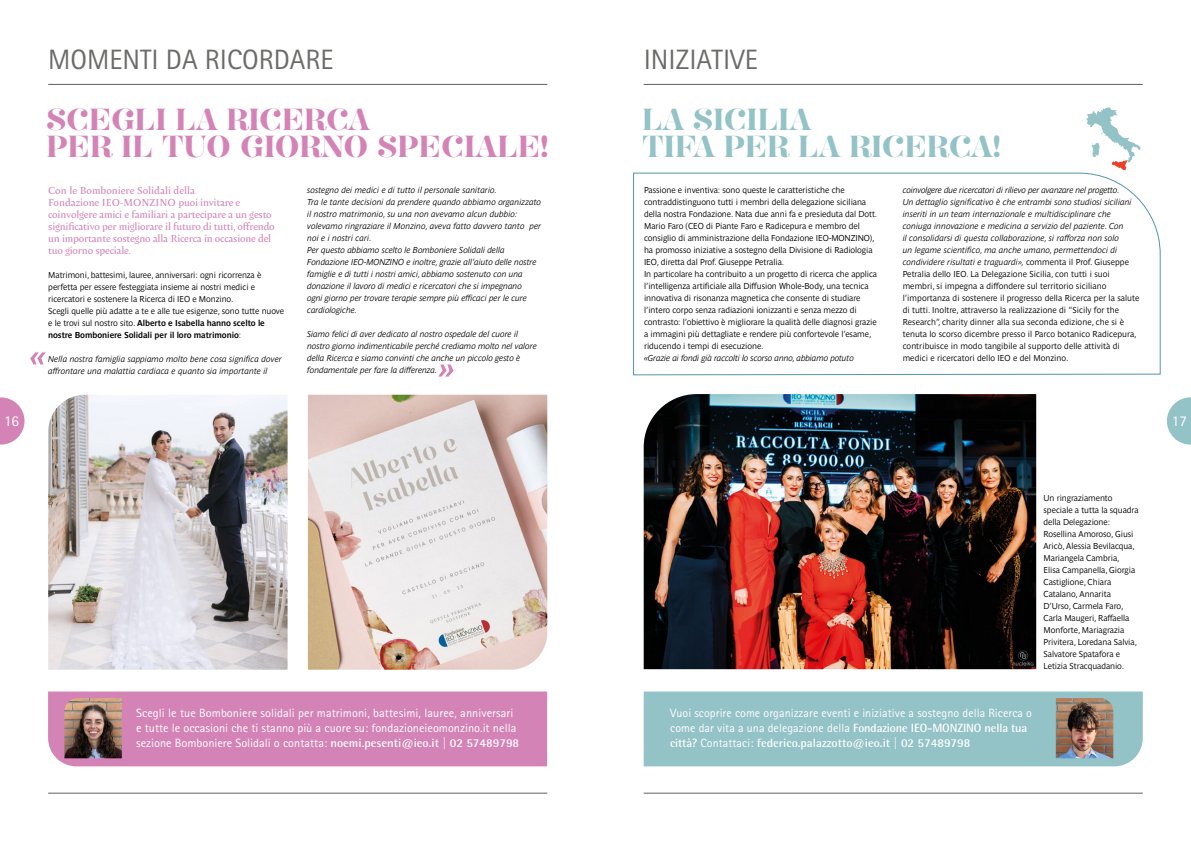
<style>
.page{position:relative;width:1191px;height:842px;background:#fff}
.page>*{position:absolute;margin:0;border:0;box-sizing:border-box;transform-origin:0 0}
.t1{font:28px "Rotis Sans Serif Std";color:#6b6b6a}
.t2{font:600 26px/27px "Hera Big";letter-spacing:.005em;color:#d383b6}
.t3{font:600 26px/27px "Hera Big";color:#93c2c7}
.t4{font:15px "Rotis Sans Serif Std";color:#fff}
.t5{font:12px/15px "Rotis Sans Serif Std";letter-spacing:.005em;color:#fff}
.t6{font:700 12px "Rotis Semi Sans Std";color:#fff}
.t7{font:10px/12px "Amster";letter-spacing:-.02em;color:#d383b6}
.t8{font:8.5px/12px "Parisine Std Gris";letter-spacing:-.01em;color:#000}
.t9{font:italic 8.5px/12px "Parisine Std Gris";letter-spacing:-.01em;color:#000}
.s1{font-weight:700}
.s2{font-style:italic}
.s3{font-family:"Rotis Semi Sans Std";font-weight:700}
.s4{font-family:"Rotis Sans Serif Std";font-weight:400}
</style>
<div class="page">
<hr style="left:643px;top:84px;width:499px;height:1px;background:#5f5e5e">
<hr style="left:643px;top:793px;width:499px;height:1px;background:#5f5e5e">
<hr style="left:48px;top:84px;width:499px;height:1px;background:#5f5e5e">
<hr style="left:48px;top:793px;width:499px;height:1px;background:#5f5e5e">
<svg style="left:633px;top:173px;width:527px;height:202px"></svg>
<svg style="left:1167px;top:397px;width:24px;height:48px"></svg>
<svg style="left:0;top:397px;width:25px;height:48px"></svg>
<div style="left:48px;top:691px;width:499px;height:75px;background:#d383b6"></div>
<div style="left:643px;top:691px;width:499px;height:75px;background:#93c2c7"></div>
<img style="left:48px;top:395px;width:239px;height:275px">
<img style="left:643px;top:394px;width:393px;height:275px">
<img style="left:308px;top:395px;width:239px;height:275px">
<img style="left:64px;top:698px;width:58px;height:60px">
<img style="left:1055px;top:698px;width:58px;height:60px">
<svg style="left:30px;top:352px;width:16px;height:12px"></svg>
<svg style="left:438px;top:364px;width:15px;height:13px"></svg>
<svg style="left:1086px;top:107px;width:54px;height:63px"></svg>
<h1 class="t1" style="left:48px;top:43px;width:287px">MOMENTI DA RICORDARE</h1>
<h1 class="t1" style="left:643px;top:43px;width:116px">INIZIATIVE</h1>
<h2 class="t2" style="left:46px;top:106px;width:504px">SCEGLI LA RICERCA<br>PER IL TUO GIORNO SPECIALE!</h2>
<h2 class="t3" style="left:642px;top:106px;width:360px">LA SICILIA<br>TIFA PER LA RICERCA!</h2>
<p class="t7" style="left:48px;top:184px;width:228px">Con le Bomboniere Solidali della<br>Fondazione IEO-MONZINO puoi invitare e coinvolgere amici e familiari a partecipare a un gesto significativo per migliorare il futuro di tutti, offrendo un importante sostegno alla Ricerca in occasione del tuo giorno speciale.</p>
<p class="t8" style="left:48px;top:269px;width:237px">Matrimoni, battesimi, lauree, anniversari: ogni ricorrenza è perfetta per essere festeggiata insieme ai nostri medici e ricercatori e sostenere la Ricerca di IEO e Monzino.<br>Scegli quelle più adatte a te e alle tue esigenze, sono tutte nuove e le trovi sul nostro sito. <span class="s1">Alberto e Isabella hanno scelto le nostre Bomboniere Solidali per il loro matrimonio</span>:</p>
<p class="t9" style="left:48px;top:353px;width:235px">Nella nostra famiglia sappiamo molto bene cosa significa dover affrontare una malattia cardiaca e quanto sia importante il</p>
<p class="t9" style="left:307px;top:184px;width:236px">sostegno dei medici e di tutto il personale sanitario.<br>Tra le tante decisioni da prendere quando abbiamo organizzato il nostro matrimonio, su una non avevamo alcun dubbio: volevamo ringraziare il Monzino, aveva fatto davvero tanto per noi e i nostri cari.<br>Per questo abbiamo scelto le Bomboniere Solidali della Fondazione IEO-MONZINO e inoltre, grazie all’aiuto delle nostre famiglie e di tutti i nostri amici, abbiamo sostenuto con una donazione il lavoro di medici e ricercatori che si impegnano<br>ogni giorno per trovare terapie sempre più efficaci per le cure cardiologiche.</p>
<p class="t9" style="left:307px;top:328px;width:231px">Siamo felici di aver dedicato al nostro ospedale del cuore il nostro giorno indimenticabile perché crediamo molto nel valore della Ricerca e siamo convinti che anche un piccolo gesto è fondamentale per fare la differenza.</p>
<p class="t8" style="left:644px;top:184px;width:235px">Passione e inventiva: sono queste le caratteristiche che contraddistinguono tutti i membri della delegazione siciliana della nostra Fondazione. Nata due anni fa e presieduta dal Dott.<br>Mario Faro (CEO di Piante Faro e Radicepura e membro del consiglio di amministrazione della Fondazione IEO-MONZINO), ha promosso iniziative a sostegno della Divisione di Radiologia IEO, diretta dal Prof. Giuseppe Petralia.<br>In particolare ha contribuito a un progetto di ricerca che applica l’intelligenza artificiale alla Diffusion Whole-Body, una tecnica innovativa di risonanza magnetica che consente di studiare l’intero corpo senza radiazioni ionizzanti e senza mezzo di contrasto: l’obiettivo è migliorare la qualità delle diagnosi grazie a immagini più dettagliate e rendere più confortevole l’esame, riducendo i tempi di esecuzione.</p>
<p class="t9" style="left:644px;top:352px;width:211px">«Grazie ai fondi già raccolti lo scorso anno, abbiamo potuto</p>
<p class="t8" style="left:902px;top:184px;width:238px"><span class="s2">coinvolgere due ricercatori di rilievo per avanzare nel progetto.<br>Un dettaglio significativo è che entrambi sono studiosi siciliani inseriti in un team internazionale e multidisciplinare che coniuga innovazione e medicina a servizio del paziente. Con<br>il consolidarsi di questa collaborazione, si rafforza non solo<br>un legame scientifico, ma anche umano, permettendoci di condividere risultati e traguardi»,</span> commenta il Prof. Giuseppe Petralia dello IEO. La Delegazione Sicilia, con tutti i suoi membri, si impegna a diffondere sul territorio siciliano l’importanza di sostenere il progresso della Ricerca per la salute di tutti. Inoltre, attraverso la realizzazione di “Sicily for the Research”, charity dinner alla sua seconda edizione, che si è tenuta lo scorso dicembre presso il Parco botanico Radicepura, contribuisce in modo tangibile al supporto delle attività di medici e ricercatori dello IEO e del Monzino.</p>
<h3 class="t4" style="left:4px;top:412px;width:16px">16</h3>
<h3 class="t4" style="left:1172px;top:412px;width:16px">17</h3>
<p class="t8" style="left:1043px;top:492px;width:97px">Un ringraziamento speciale a tutta la squadra della Delegazione:<br>Rosellina Amoroso, Giusi<br>Aricò, Alessia Bevilacqua,<br>Mariangela Cambria,<br>Elisa Campanella, Giorgia<br>Castiglione, Chiara<br>Catalano, Annarita<br>D’Urso, Carmela Faro,<br>Carla Maugeri, Raffaella<br>Monforte, Mariagrazia<br>Privitera, Loredana Salvia,<br>Salvatore Spatafora e<br>Letizia Stracquadanio.</p>
<p class="t5" style="left:136px;top:705px;width:385px">Scegli le tue Bomboniere solidali per matrimoni, battesimi, lauree, anniversari e tutte le occasioni che ti stanno più a cuore su: fondazioneieomonzino.it nella sezione Bomboniere Solidali o contatta: <span class="s3">noemi.pesenti@ieo.it | 02 57489798</span></p>
<h3 class="t5" style="left:670px;top:705px;width:363px">Vuoi scoprire come organizzare eventi e iniziative a sostegno della Ricerca o come dar vita a una delegazione della <span class="s3">Fondazione IEO-MONZINO nella tua</span></h3>
<h3 class="t6" style="left:670px;top:735px;width:302px">città? <span class="s4">Contattaci:</span> federico.palazzotto@ieo.it | 02 57489798</h3>
</div>
